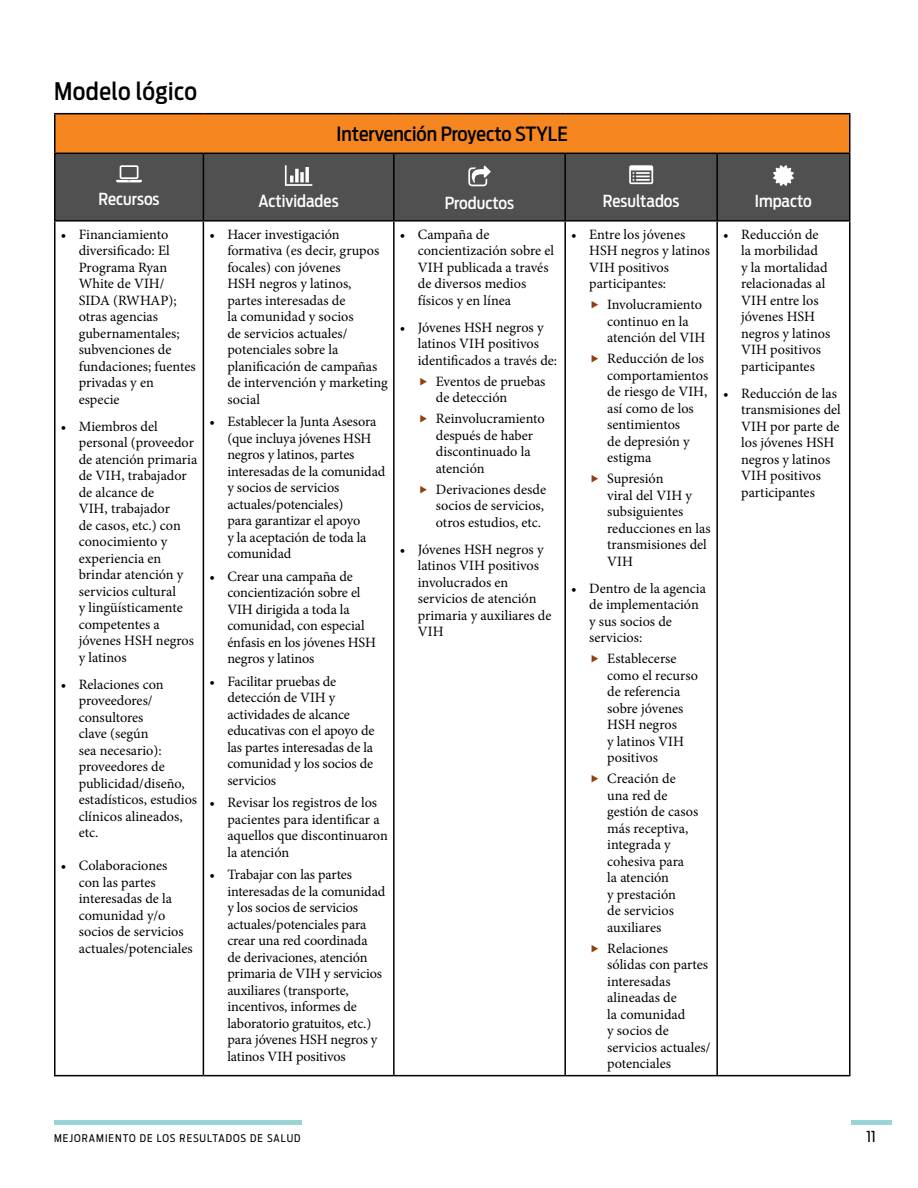
<style>
.page{position:relative;width:918px;height:1188px;background:#fff}
.page>*{position:absolute;margin:0;border:0;box-sizing:border-box;transform-origin:0 0}
.t1{font:500 24px "Antenna Cond";letter-spacing:.02em;color:#000}
.Table_column_head{font:500 19.5px "Antenna Cond";color:#000}
.Table_column_head-2{font:500 16.5px "Antenna Cond";color:#fff}
.t2{font:15px "Antenna Cond";color:#000}
.t3{font:14.25px/16.5px "Minion Pro";color:#000}
.t4{font:10.5px "Antenna Cond";letter-spacing:.1em;color:#000}
</style>
<div class="page">
<div style="left:54px;top:1120px;width:248px;height:5px;background:#98d6d5"></div>
<div style="left:851px;top:1120px;width:40px;height:5px;background:#98d6d5"></div>
<div style="left:55px;top:114px;width:795px;height:39px;background:#f6861f"></div>
<div style="left:56px;top:154px;width:793px;height:66px;background:#505050"></div>
<hr style="left:849px;top:114px;width:1px;height:39px;background:#000">
<hr style="left:203px;top:154px;width:1px;height:66px;background:#000">
<hr style="left:393px;top:154px;width:2px;height:66px;background:#000">
<hr style="left:564px;top:154px;width:2px;height:66px;background:#000">
<hr style="left:716px;top:154px;width:2px;height:66px;background:#000">
<hr style="left:54px;top:113px;width:149px;height:1px;background:#000">
<hr style="left:54px;top:114px;width:2px;height:39px;background:#000">
<hr style="left:203px;top:113px;width:191px;height:1px;background:#000">
<hr style="left:394px;top:113px;width:171px;height:1px;background:#000">
<hr style="left:565px;top:113px;width:152px;height:1px;background:#000">
<hr style="left:717px;top:113px;width:133px;height:1px;background:#000">
<hr style="left:54px;top:153px;width:149px;height:1px;background:#000">
<hr style="left:54px;top:154px;width:2px;height:66px;background:#000">
<hr style="left:203px;top:153px;width:191px;height:1px;background:#000">
<hr style="left:394px;top:153px;width:171px;height:1px;background:#000">
<hr style="left:565px;top:153px;width:152px;height:1px;background:#000">
<hr style="left:717px;top:153px;width:133px;height:1px;background:#000">
<hr style="left:849px;top:154px;width:1px;height:66px;background:#000">
<hr style="left:54px;top:220px;width:149px;height:2px;background:#000">
<hr style="left:54px;top:222px;width:2px;height:853px;background:#000">
<hr style="left:203px;top:220px;width:191px;height:2px;background:#000">
<hr style="left:203px;top:222px;width:1px;height:853px;background:#000">
<hr style="left:394px;top:220px;width:171px;height:2px;background:#000">
<hr style="left:393px;top:222px;width:2px;height:853px;background:#000">
<hr style="left:565px;top:220px;width:152px;height:2px;background:#000">
<hr style="left:564px;top:222px;width:2px;height:853px;background:#000">
<hr style="left:717px;top:220px;width:133px;height:2px;background:#000">
<hr style="left:716px;top:222px;width:2px;height:853px;background:#000">
<hr style="left:849px;top:222px;width:1px;height:853px;background:#000">
<hr style="left:54px;top:1075px;width:149px;height:1px;background:#000">
<hr style="left:203px;top:1075px;width:191px;height:1px;background:#000">
<hr style="left:394px;top:1075px;width:171px;height:1px;background:#000">
<hr style="left:565px;top:1075px;width:152px;height:1px;background:#000">
<hr style="left:717px;top:1075px;width:133px;height:1px;background:#000">
<svg style="left:116px;top:165px;width:26px;height:17px"></svg>
<svg style="left:285px;top:165px;width:27px;height:21px"></svg>
<svg style="left:468px;top:166px;width:23px;height:20px"></svg>
<svg style="left:629px;top:165px;width:24px;height:19px"></svg>
<svg style="left:773px;top:165px;width:21px;height:21px"></svg>
<h2 class="t1" style="left:54px;top:77px;width:145px">Modelo lógico</h2>
<p class="Table_column_head" style="left:337px;top:123px;width:233px">Intervención Proyecto STYLE</p>
<p class="Table_column_head-2" style="left:99px;top:189px;width:62px">Recursos</p>
<p class="Table_column_head-2" style="left:259px;top:191px;width:82px">Actividades</p>
<p class="Table_column_head-2" style="left:445px;top:193px;width:71px">Productos</p>
<p class="Table_column_head-2" style="left:603px;top:191px;width:78px">Resultados</p>
<p class="Table_column_head-2" style="left:755px;top:191px;width:58px">Impacto</p>
<p class="t3" style="left:79px;top:226px;width:118px;text-indent:-18px">• Financiamiento diversificado: El<br>Programa Ryan<br>White de VIH/<br>SIDA (RWHAP); otras agencias gubernamentales; subvenciones de fundaciones; fuentes privadas y en especie</p>
<p class="t3" style="left:79px;top:418px;width:120px;text-indent:-18px">• Miembros del personal (proveedor de atención primaria de VIH, trabajador de alcance de<br>VIH, trabajador<br>de casos, etc.) con conocimiento y experiencia en brindar atención y servicios cultural<br>y lingüísticamente competentes a jóvenes HSH negros y latinos</p>
<p class="t3" style="left:79px;top:676px;width:120px;text-indent:-18px">• Relaciones con proveedores/ consultores<br>clave (según<br>sea necesario): proveedores de publicidad/diseño, estadísticos, estudios clínicos alineados, etc.</p>
<p class="t3" style="left:79px;top:857px;width:115px;text-indent:-18px">• Colaboraciones<br>con las partes interesadas de la comunidad y/o socios de servicios actuales/potenciales</p>
<p class="t3" style="left:418px;top:226px;width:138px;text-indent:-18px">• Campaña de concientización sobre el<br>VIH publicada a través de diversos medios físicos y en línea</p>
<p class="t3" style="left:418px;top:319px;width:141px;text-indent:-18px">• Jóvenes HSH negros y latinos VIH positivos identificados a través de:</p>
<p class="t3" style="left:436px;top:373px;width:111px">Eventos de pruebas de detección</p>
<p class="t3" style="left:436px;top:410px;width:110px">Reinvolucramiento después de haber discontinuado la atención</p>
<p class="t3" style="left:436px;top:481px;width:112px">Derivaciones desde socios de servicios, otros estudios, etc.</p>
<p class="t3" style="left:418px;top:541px;width:135px;text-indent:-18px">• Jóvenes HSH negros y latinos VIH positivos involucrados en servicios de atención primaria y auxiliares de<br>VIH</p>
<p class="t3" style="left:589px;top:226px;width:122px;text-indent:-18px">• Entre los jóvenes<br>HSH negros y latinos<br>VIH positivos participantes:</p>
<p class="t3" style="left:607px;top:296px;width:100px">Involucramiento continuo en la atención del VIH</p>
<p class="t3" style="left:607px;top:350px;width:103px">Reducción de los comportamientos de riesgo de VIH, así como de los sentimientos<br>de depresión y estigma</p>
<p class="t3" style="left:607px;top:470px;width:105px">Supresión<br>viral del VIH y subsiguientes reducciones en las transmisiones del<br>VIH</p>
<p class="t3" style="left:589px;top:580px;width:118px;text-indent:-18px">• Dentro de la agencia de implementación y sus socios de servicios:</p>
<p class="t3" style="left:607px;top:650px;width:92px">Establecerse como el recurso de referencia sobre jóvenes<br>HSH negros<br>y latinos VIH positivos</p>
<p class="t3" style="left:607px;top:770px;width:93px">Creación de una red de gestión de casos más receptiva, integrada y cohesiva para<br>la atención<br>y prestación<br>de servicios auxiliares</p>
<p class="t3" style="left:607px;top:940px;width:105px">Relaciones sólidas con partes interesadas alineadas de<br>la comunidad<br>y socios de servicios actuales/ potenciales</p>
<p class="t3" style="left:741px;top:226px;width:91px;text-indent:-18px">• Reducción de la morbilidad<br>y la mortalidad relacionadas al<br>VIH entre los jóvenes HSH negros y latinos<br>VIH positivos participantes</p>
<p class="t3" style="left:741px;top:385px;width:101px;text-indent:-18px">• Reducción de las transmisiones del<br>VIH por parte de los jóvenes HSH negros y latinos<br>VIH positivos participantes</p>
<p class="t3" style="left:227px;top:226px;width:162px;text-indent:-18px">• Hacer investigación formativa (es decir, grupos focales) con jóvenes<br>HSH negros y latinos, partes interesadas de<br>la comunidad y socios<br>de servicios actuales/ potenciales sobre la planificación de campañas de intervención y marketing social</p>
<p class="t3" style="left:227px;top:413px;width:159px;text-indent:-18px">• Establecer la Junta Asesora (que incluya jóvenes HSH negros y latinos, partes interesadas de la comunidad y socios de servicios actuales/potenciales)<br>para garantizar el apoyo<br>y la aceptación de toda la comunidad</p>
<p class="t3" style="left:227px;top:568px;width:150px;text-indent:-18px">• Crear una campaña de concientización sobre el<br>VIH dirigida a toda la comunidad, con especial énfasis en los jóvenes HSH negros y latinos</p>
<p class="t3" style="left:227px;top:673px;width:149px;text-indent:-18px">• Facilitar pruebas de detección de VIH y actividades de alcance educativas con el apoyo de las partes interesadas de la comunidad y los socios de servicios</p>
<p class="t3" style="left:227px;top:794px;width:162px;text-indent:-18px">• Revisar los registros de los pacientes para identificar a aquellos que discontinuaron la atención</p>
<p class="t3" style="left:227px;top:866px;width:159px;text-indent:-18px">• Trabajar con las partes interesadas de la comunidad y los socios de servicios actuales/potenciales para crear una red coordinada<br>de derivaciones, atención primaria de VIH y servicios auxiliares (transporte, incentivos, informes de laboratorio gratuitos, etc.) para jóvenes HSH negros y latinos VIH positivos</p>
<p class="t4" style="left:54px;top:1132px;width:248px">MEJORAMIENTO DE LOS RESULTADOS DE SALUD</p>
<p class="t2" style="left:866px;top:1128px;width:11px">11</p>
</div>
